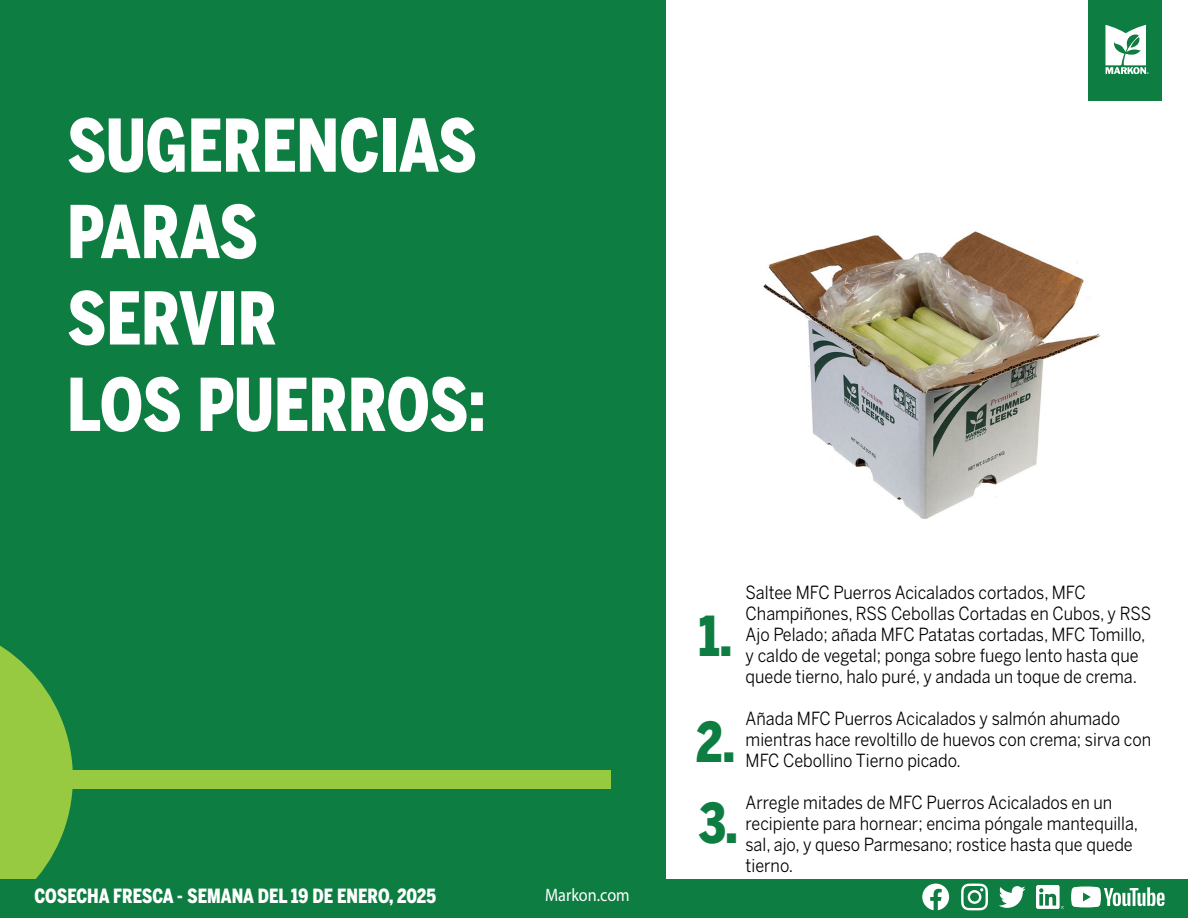
<style>
.page{position:relative;width:1188px;height:918px;background:#fff}
.page>*{position:absolute;margin:0;border:0;box-sizing:border-box;transform-origin:0 0}
.t1{font:900 72px/86.4px "Benton Sans Cond";color:#fff;scale:.9 1}
.t2{font:900 54.6px/105.9px "Benton Sans Cond";color:#0d7d41;scale:.9 1}
.t3{font:900 19.5px "Benton Sans Cond";color:#fff;scale:.9 1}
.t4{font:18px/21px "Benton Sans";color:#000;scale:.9 1}
.t5{font:18px "Myriad Pro";color:#fff;scale:.9 1}
</style>
<div class="page">
<img style="left:763px;top:231px;width:337px;height:288px">
<div style="left:0;top:0;width:665px;height:918px;background:#0d7d41"></div>
<svg style="left:0;top:645px;width:73px;height:234px"></svg>
<div style="left:0;top:771px;width:610px;height:18px;background:#97c941"></div>
<div style="left:0;top:879px;width:1188px;height:39px;background:#0d7d41"></div>
<svg style="left:922px;top:884px;width:27px;height:26px"></svg>
<svg style="left:961px;top:884px;width:27px;height:26px"></svg>
<svg style="left:999px;top:886px;width:27px;height:22px"></svg>
<img style="left:1036px;top:886px;width:27px;height:22px">
<svg style="left:1071px;top:887px;width:94px;height:20px"></svg>
<div style="left:1089px;top:0;width:73px;height:100px;background:#0d7d41"></div>
<svg style="left:1105px;top:25px;width:44px;height:48px"></svg>
<h1 class="t1" style="left:67px;top:102px;width:466px">SUGERENCIAS<br>PARAS<br>SERVIR<br>LOS PUERROS:</h1>
<p class="t3" style="left:34px;top:884px;width:448px">COSECHA FRESCA - SEMANA DEL 19 DE ENERO, 2025</p>
<p class="t5" style="left:545px;top:883px;width:96px">Markon.com</p>
<h2 class="t2" style="left:696px;top:583px;width:45px">1.<br>2.</h2>
<h2 class="t2" style="left:699px;top:770px;width:44px">3.</h2>
<p class="t4" style="left:746px;top:581px;width:452px">Saltee MFC Puerros Acicalados cortados, MFC Champiñones, RSS Cebollas Cortadas en Cubos, y RSS Ajo Pelado; añada MFC Patatas cortadas, MFC Tomillo, y caldo de vegetal; ponga sobre fuego lento hasta que quede tierno, halo puré, y andada un toque de crema.</p>
<p class="t4" style="left:746px;top:707px;width:452px">Añada MFC Puerros Acicalados y salmón ahumado mientras hace revoltillo de huevos con crema; sirva con<br>MFC Cebollino Tierno picado.</p>
<p class="t4" style="left:746px;top:791px;width:438px">Arregle mitades de MFC Puerros Acicalados en un recipiente para hornear; encima póngale mantequilla, sal, ajo, y queso Parmesano; rostice hasta que quede tierno.</p>
</div>
